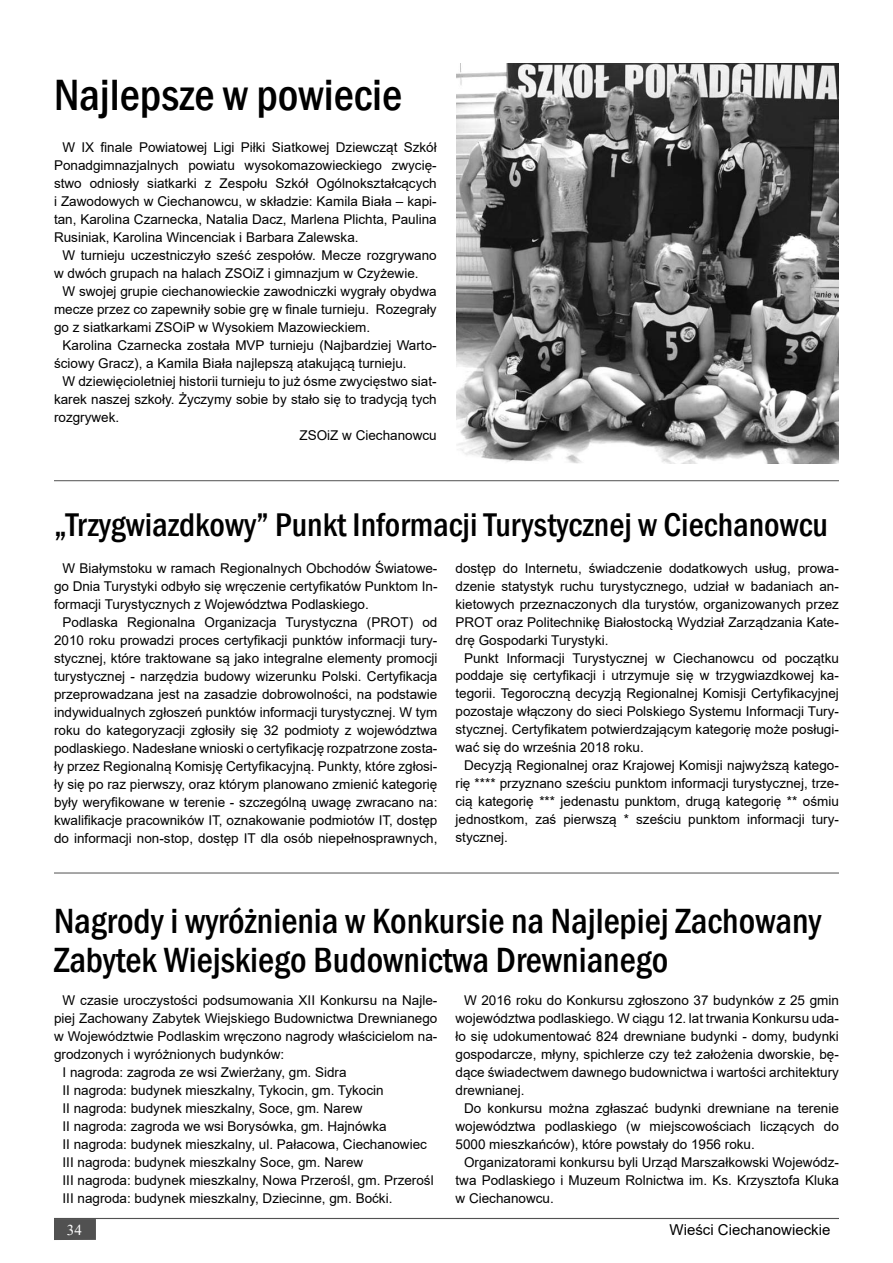
<style>
.page{position:relative;width:893px;height:1263px;background:#fff}
.page>*{position:absolute;margin:0;border:0;box-sizing:border-box;transform-origin:0 0}
.t1{font:500 condensed 45px "Franklin Gothic";color:#000}
.t2{font:500 condensed 36px/39px "Franklin Gothic";color:#000}
.t3{font:500 condensed 33.75px "Franklin Gothic";color:#000}
.t4{font:15px "Arial";color:#000}
.t5{font:15px "Times New Roman";color:#fff}
.t6{font:13.5px/18px "Arial";color:#000;text-align:justify}
</style>
<div class="page">
<div style="left:54px;top:1219px;width:42px;height:21px;background:#515151"></div>
<hr style="left:54px;top:1218px;width:785px;height:1px;background:#515151">
<img style="left:456px;top:64px;width:383px;height:399px">
<hr style="left:54px;top:873px;width:785px;height:1px;background:#515151">
<hr style="left:54px;top:480px;width:785px;height:1px;background:#515151">
<h1 class="t1" style="left:54px;top:65px;width:350px">Najlepsze w powiecie</h1>
<p class="t6" style="left:54px;top:138px;width:384px;text-indent:9px">W IX finale Powiatowej Ligi Piłki Siatkowej Dziewcząt Szkół Ponadgimnazjalnych powiatu wysokomazowieckiego zwycię&shy;stwo odniosły siatkarki z Zespołu Szkół Ogólnokształcących i Zawodowych w Ciechanowcu, w składzie: Kamila Biała – kapi&shy;tan, Karolina Czarnecka, Natalia Dacz, Marlena Plichta, Paulina Rusiniak, Karolina Wincenciak i Barbara Zalewska.</p>
<p class="t6" style="left:54px;top:246px;width:384px;text-indent:8px">W turnieju uczestniczyło sześć zespołów. Mecze rozgrywano w dwóch grupach na halach ZSOiZ i gimnazjum w Czyżewie.</p>
<p class="t6" style="left:54px;top:282px;width:384px;text-indent:9px">W swojej grupie ciechanowieckie zawodniczki wygrały obydwa mecze przez co zapewniły sobie grę w finale turnieju. Rozegrały go z siatkarkami ZSOiP w Wysokiem Mazowieckiem.</p>
<p class="t6" style="left:54px;top:336px;width:384px;text-indent:9px">Karolina Czarnecka została MVP turnieju (Najbardziej Warto&shy;ściowy Gracz), a Kamila Biała najlepszą atakującą turnieju.</p>
<p class="t6" style="left:63px;top:372px;width:376px">W dziewięcioletniej historii turnieju to już ósme zwycięstwo siat-</p>
<p class="t6" style="left:54px;top:390px;width:384px">karek naszej szkoły. Życzymy sobie by stało się to tradycją tych</p>
<p class="t6" style="left:54px;top:408px;width:67px">rozgrywek.</p>
<p class="t6" style="left:299px;top:426px;width:139px">ZSOiZ w Ciechanowcu</p>
<h3 class="t3" style="left:54px;top:503px;width:776px">„Trzygwiazdkowy” Punkt Informacji Turystycznej w Ciechanowcu</h3>
<p class="t6" style="left:54px;top:559px;width:385px;text-indent:9px">W Białymstoku w ramach Regionalnych Obchodów Światowe&shy;go Dnia Turystyki odbyło się wręczenie certyfikatów Punktom In&shy;formacji Turystycznych z Województwa Podlaskiego.</p>
<p class="t6" style="left:54px;top:613px;width:385px;text-indent:9px">Podlaska Regionalna Organizacja Turystyczna (PROT) od 2010 roku prowadzi proces certyfikacji punktów informacji tury&shy;stycznej, które traktowane są jako integralne elementy promocji turystycznej - narzędzia budowy wizerunku Polski. Certyfikacja przeprowadzana jest na zasadzie dobrowolności, na podstawie indywidualnych zgłoszeń punktów informacji turystycznej. W tym roku do kategoryzacji zgłosiły się 32 podmioty z województwa podlaskiego. Nadesłane wnioski o certyfikację rozpatrzone zosta&shy;ły przez Regionalną Komisję Certyfikacyjną. Punkty, które zgłosi&shy;ły się po raz pierwszy, oraz którym planowano zmienić kategorię były weryfikowane w terenie - szczególną uwagę zwracano na: kwalifikacje pracowników IT, oznakowanie podmiotów IT, dostęp do informacji non-stop, dostęp IT dla osób niepełnosprawnych,</p>
<p class="t6" style="left:455px;top:559px;width:385px">dostęp do Internetu, świadczenie dodatkowych usług, prowa&shy;dzenie statystyk ruchu turystycznego, udział w badaniach an&shy;kietowych przeznaczonych dla turystów, organizowanych przez PROT oraz Politechnikę Białostocką Wydział Zarządzania Kate&shy;drę Gospodarki Turystyki.</p>
<p class="t6" style="left:455px;top:649px;width:385px;text-indent:9px">Punkt Informacji Turystycznej w Ciechanowcu od początku poddaje się certyfikacji i utrzymuje się w trzygwiazdkowej ka&shy;tegorii. Tegoroczną decyzją Regionalnej Komisji Certyfikacyjnej pozostaje włączony do sieci Polskiego Systemu Informacji Tury&shy;stycznej. Certyfikatem potwierdzającym kategorię może posługi&shy;wać się do września 2018 roku.</p>
<p class="t6" style="left:455px;top:757px;width:385px;text-indent:9px">Decyzją Regionalnej oraz Krajowej Komisji najwyższą katego&shy;rię **** przyznano sześciu punktom informacji turystycznej, trze&shy;cią kategorię *** jedenastu punktom, drugą kategorię ** ośmiu jednostkom, zaś pierwszą * sześciu punktom informacji tury&shy;stycznej.</p>
<h2 class="t2" style="left:54px;top:901px;width:769px">Nagrody i wyróżnienia w Konkursie na Najlepiej Zachowany<br>Zabytek Wiejskiego Budownictwa Drewnianego</h2>
<p class="t6" style="left:63px;top:991px;width:376px">W czasie uroczystości podsumowania XII Konkursu na Najle-</p>
<p class="t6" style="left:54px;top:1009px;width:385px">piej Zachowany Zabytek Wiejskiego Budownictwa Drewnianego</p>
<p class="t6" style="left:54px;top:1027px;width:385px">w Województwie Podlaskim wręczono nagrody właścicielom na-</p>
<p class="t6" style="left:54px;top:1045px;width:232px">grodzonych i wyróżnionych budynków:</p>
<p class="t6" style="left:63px;top:1063px;width:286px">I nagroda: zagroda ze wsi Zwierżany, gm. Sidra</p>
<p class="t6" style="left:63px;top:1081px;width:323px">II nagroda: budynek mieszkalny, Tykocin, gm. Tykocin</p>
<p class="t6" style="left:63px;top:1099px;width:301px">II nagroda: budynek mieszkalny, Soce, gm. Narew</p>
<p class="t6" style="left:63px;top:1117px;width:326px">II nagroda: zagroda we wsi Borysówka, gm. Hajnówka</p>
<p class="t6" style="left:63px;top:1135px;width:366px">II nagroda: budynek mieszkalny, ul. Pałacowa, Ciechanowiec</p>
<p class="t6" style="left:63px;top:1153px;width:302px">III nagroda: budynek mieszkalny Soce, gm. Narew</p>
<p class="t6" style="left:63px;top:1171px;width:373px">III nagroda: budynek mieszkalny, Nowa Przerośl, gm. Przerośl</p>
<p class="t6" style="left:63px;top:1189px;width:331px">III nagroda: budynek mieszkalny, Dziecinne, gm. Boćki.</p>
<p class="t6" style="left:455px;top:991px;width:385px;text-indent:9px">W 2016 roku do Konkursu zgłoszono 37 budynków z 25 gmin województwa podlaskiego. W ciągu 12. lat trwania Konkursu uda&shy;ło się udokumentować 824 drewniane budynki - domy, budynki gospodarcze, młyny, spichlerze czy też założenia dworskie, bę&shy;dące świadectwem dawnego budownictwa i wartości architektury drewnianej.</p>
<p class="t6" style="left:455px;top:1099px;width:385px;text-indent:9px">Do konkursu można zgłaszać budynki drewniane na terenie województwa podlaskiego (w miejscowościach liczących do 5000 mieszkańców), które powstały do 1956 roku.</p>
<p class="t6" style="left:455px;top:1153px;width:385px;text-indent:9px">Organizatorami konkursu byli Urząd Marszałkowski Wojewódz&shy;twa Podlaskiego i Muzeum Rolnictwa im. Ks. Krzysztofa Kluka w Ciechanowcu.</p>
<p class="t5" style="left:67px;top:1219px;width:16px">34</p>
<p class="t4" style="left:670px;top:1219px;width:162px">Wieści Ciechanowieckie</p>
</div>
